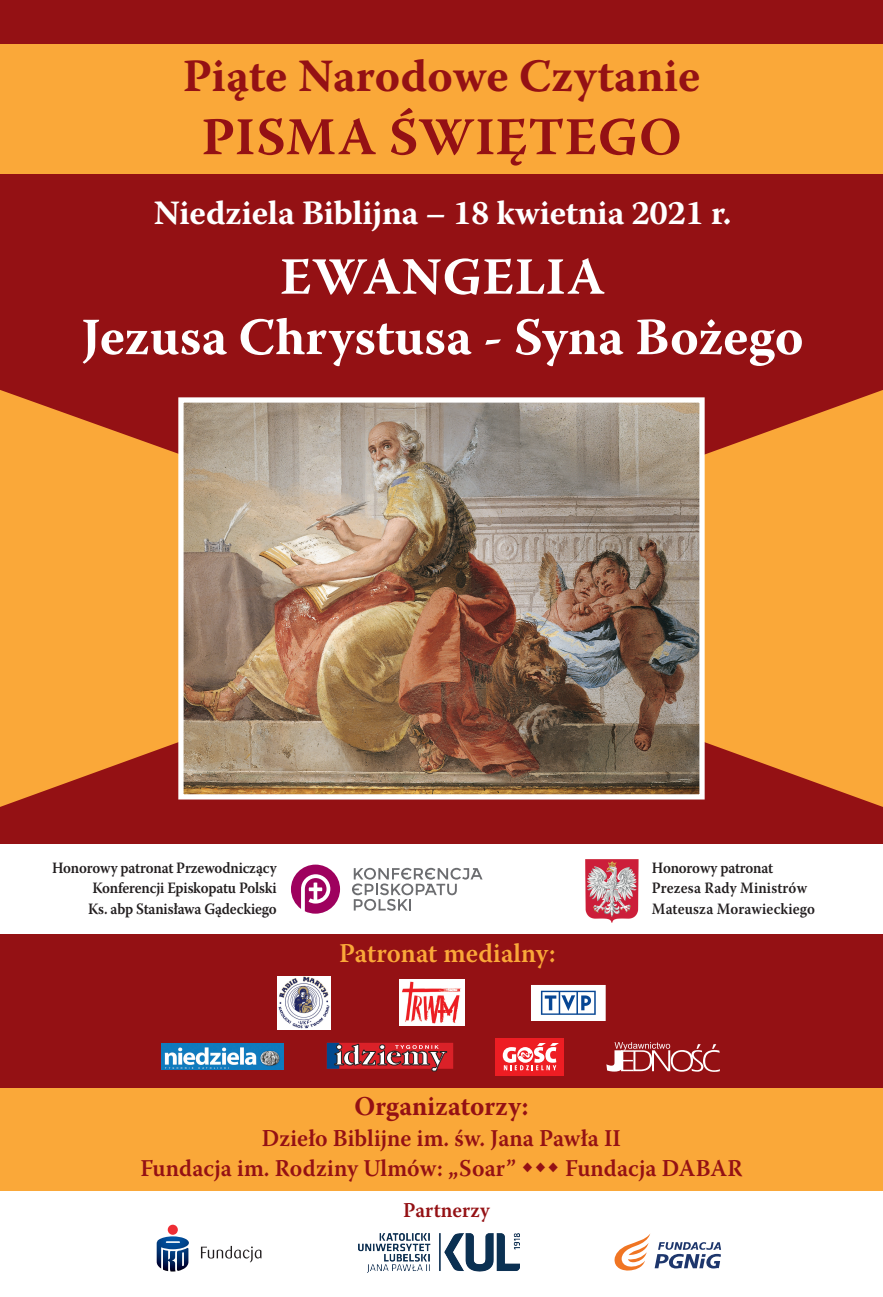
<style>
.page{position:relative;width:883px;height:1297px;background:#fff}
.page>*{position:absolute;margin:0;border:0;box-sizing:border-box;transform-origin:0 0}
.t1{font:700 52.88px "Warnock Pro";letter-spacing:.015em;color:#941114}
.t2{font:700 52.12px/60.4px "Warnock Pro";letter-spacing:.005em;color:#fff;text-align:center}
.t3{font:700 46.05px "Warnock Pro";color:#941114}
.t4{font:700 33.97px "Warnock Pro";letter-spacing:-.01em;color:#fff}
.t5{font:600 27px "Warnock Pro";color:#faa839;scale:.96 1}
.t6{font:700 27px "Warnock Pro";letter-spacing:.015em;color:#941114;scale:.96 1}
.t7{font:600 24px/30px "Warnock Pro";color:#941114;scale:.96 1}
.t8{font:600 21px "Warnock Pro";color:#941114;scale:.96 1}
.t9{font:600 15.75px/20.2px "Warnock Pro";letter-spacing:-.005em;color:#231f20;scale:.92 1}
</style>
<div class="page">
<div style="left:0;top:0;width:882px;height:1169px;background:#941114"></div>
<div style="left:0;top:45px;width:882px;height:129px;background:#faa839"></div>
<div style="left:0;top:1089px;width:882px;height:102px;background:#faa839"></div>
<svg style="left:0;top:390px;width:882px;height:417px;fill:#faa839"></svg>
<img style="left:184px;top:403px;width:514px;height:390px">
<div style="left:178px;top:397px;width:526px;height:402px;border:5px solid #fff"></div>
<svg style="left:531px;top:985px;width:74px;height:36px;background:#cdd9e9"></svg>
<img style="left:400px;top:979px;width:64px;height:47px">
<img style="left:277px;top:976px;width:53px;height:53px">
<div style="left:495px;top:1038px;width:69px;height:37px;background:#ee1d23"></div>
<svg style="left:502px;top:1043px;width:57px;height:27px"></svg>
<img style="left:161px;top:1043px;width:122px;height:26px">
<svg style="left:327px;top:1043px;width:126px;height:28px;background:#ab4851"></svg>
<svg style="left:606px;top:1042px;width:113px;height:30px"></svg>
<div style="left:0;top:844px;width:882px;height:90px;background:#fff"></div>
<svg style="left:352px;top:868px;width:130px;height:43px"></svg>
<svg style="left:291px;top:865px;width:49px;height:49px"></svg>
<img style="left:585px;top:859px;width:54px;height:64px">
<img style="left:359px;top:1233px;width:160px;height:39px">
<svg style="left:614px;top:1233px;width:107px;height:38px"></svg>
<svg style="left:201px;top:1246px;width:60px;height:16px"></svg>
<div style="left:168px;top:1225px;width:10px;height:10px;background:#ee2d34;border-radius:50%"></div>
<svg style="left:157px;top:1236px;width:32px;height:35px"></svg>
<h3 class="t3" style="left:183px;top:48px;width:519px">Piąte Narodowe Czytanie</h3>
<h1 class="t1" style="left:201px;top:105px;width:481px">Pisma Świętego</h1>
<h3 class="t4" style="left:154px;top:193px;width:578px">Niedziela Biblijna – 18 kwietnia 2021 r.</h3>
<h2 class="t2" style="left:82px;top:246px;width:723px">Ewangelia<br>Jezusa Chrystusa - Syna Bożego</h2>
<p class="t9" style="left:88px;top:857px;width:206px;text-align:justify;text-indent:-36px">Honorowy patronat Przewodniczący Konferencji Episkopatu Polski Ks. abp Stanisława Gądeckiego</p>
<h3 class="t5" style="left:339px;top:937px;width:227px">Patronat medialny:</h3>
<p class="t9" style="left:651px;top:857px;width:179px">Honorowy patronat<br>Prezesa Rady Ministrów<br>Mateusza Morawieckiego</p>
<h3 class="t6" style="left:354px;top:1090px;width:183px">Organizatorzy:</h3>
<h3 class="t7" style="left:140px;top:1123px;width:502px;text-indent:121px">Dzieło Biblijne im. św. Jana Pawła II<br>Fundacja im. Rodziny Ulmów: „Soar”</h3>
<h3 class="t7" style="left:565px;top:1153px;width:186px">Fundacja DABAR</h3>
<h3 class="t8" style="left:403px;top:1197px;width:92px">Partnerzy</h3>
</div>
